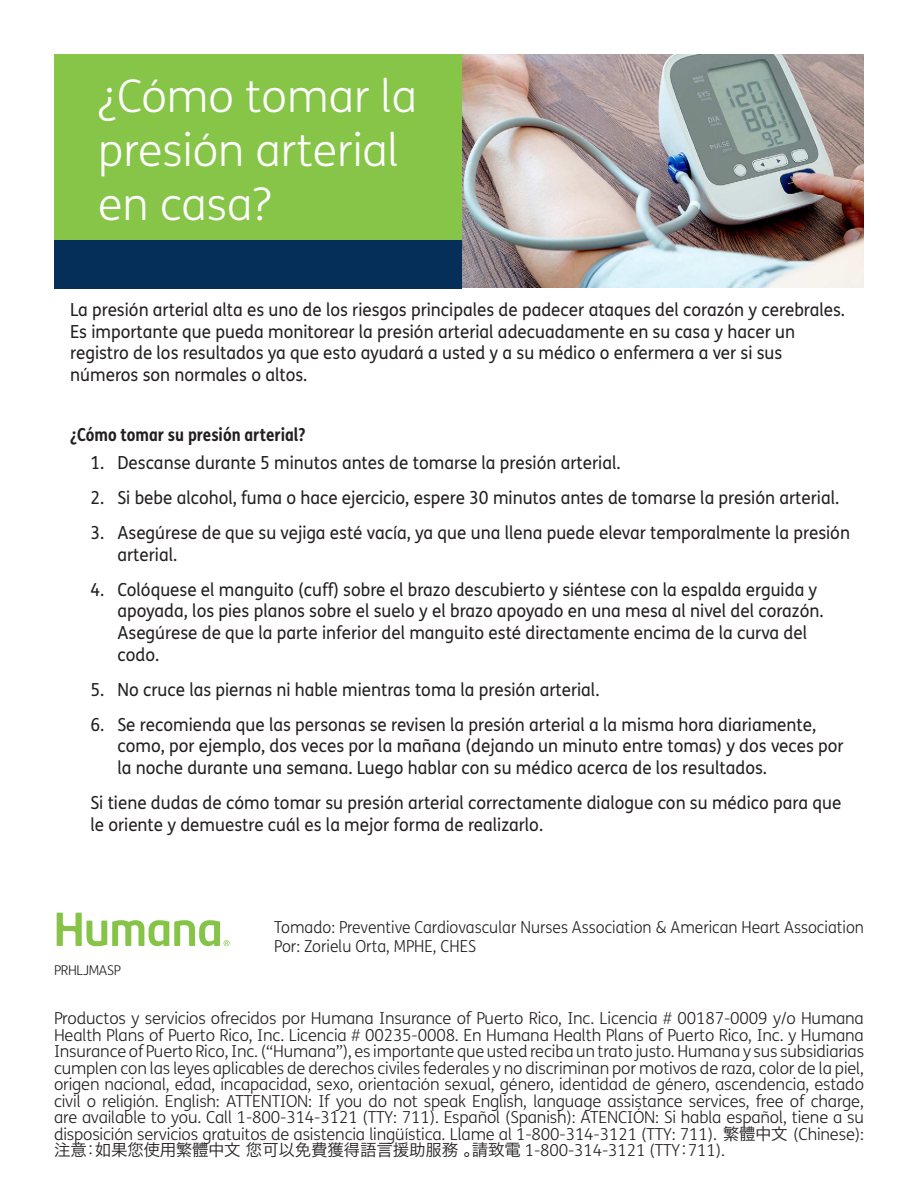
<style>
.page{position:relative;width:918px;height:1188px;background:#fff}
.page>*{position:absolute;margin:0;border:0;box-sizing:border-box;transform-origin:0 0}
.t1{font:300 45px/54px "FS Humana";color:#fff}
.t2{font:18px/21.6px "FS Humana";color:#231f20;scale:.95 1}
.t3{font:700 18px "FS Humana Condensed";color:#231f20;scale:.95 1}
.t4{font:300 16.5px/16.5px "FS Humana";color:#231f20;text-align:justify}
.t5{font:300 16.5px/19.8px "FS Humana";color:#231f20;scale:.95 1}
.t6{font:16.5px "Hira Kaku Pro W3";letter-spacing:-.01em;color:#231f20}
.t7{font:300 13.5px "FS Humana";letter-spacing:-.02em;color:#231f20}
.s1{font-family:"Hira Kaku Pro W3";font-weight:400}
.s2{font-family:"FS Humana";font-weight:300}
</style>
<div class="page">
<svg style="left:57px;top:913px;width:173px;height:33px"></svg>
<img style="left:461px;top:54px;width:403px;height:233px">
<div style="left:54px;top:54px;width:407px;height:186px;background:#86c547"></div>
<div style="left:54px;top:240px;width:407px;height:49px;background:#052e59"></div>
<h1 class="t1" style="left:98px;top:68px;width:320px">¿Cómo tomar la presión arterial en casa?</h1>
<p class="t2" style="left:70px;top:298px;width:817px">La presión arterial alta es uno de los riesgos principales de padecer ataques del corazón y cerebrales.<br>Es importante que pueda monitorear la presión arterial adecuadamente en su casa y hacer un registro de los resultados ya que esto ayudará a usted y a su médico o enfermera a ver si sus números son normales o altos.</p>
<p class="t3" style="left:70px;top:420px;width:249px">¿Cómo tomar su presión arterial?</p>
<p class="t2" style="left:90px;top:451px;width:559px">1. Descanse durante 5 minutos antes de tomarse la presión arterial.</p>
<p class="t2" style="left:90px;top:487px;width:790px">2. Si bebe alcohol, fuma o hace ejercicio, espere 30 minutos antes de tomarse la presión arterial.</p>
<p class="t2" style="left:117px;top:522px;width:773px;text-indent:-27px">3. Asegúrese de que su vejiga esté vacía, ya que una llena puede elevar temporalmente la presión arterial.</p>
<p class="t2" style="left:117px;top:578px;width:745px;text-indent:-27px">4. Colóquese el manguito (cuff) sobre el brazo descubierto y siéntese con la espalda erguida y apoyada, los pies planos sobre el suelo y el brazo apoyado en una mesa al nivel del corazón.<br>Asegúrese de que la parte inferior del manguito esté directamente encima de la curva del codo.</p>
<p class="t2" style="left:90px;top:678px;width:537px">5. No cruce las piernas ni hable mientras toma la presión arterial.</p>
<p class="t2" style="left:117px;top:713px;width:766px;text-indent:-27px">6. Se recomienda que las personas se revisen la presión arterial a la misma hora diariamente, como, por ejemplo, dos veces por la mañana (dejando un minuto entre tomas) y dos veces por la noche durante una semana. Luego hablar con su médico acerca de los resultados.</p>
<p class="t2" style="left:90px;top:792px;width:792px">Si tiene dudas de cómo tomar su presión arterial correctamente dialogue con su médico para que le oriente y demuestre cuál es la mejor forma de realizarlo.</p>
<p class="t7" style="left:54px;top:961px;width:68px">PRHLJMASP</p>
<p class="t5" style="left:274px;top:916px;width:622px">Tomado: Preventive Cardiovascular Nurses Association &amp; American Heart Association<br>Por: Zorielu Orta, MPHE, CHES</p>
<p class="t4" style="left:54px;top:1010px;width:812px">Productos y servicios ofrecidos por Humana Insurance of Puerto Rico, Inc. Licencia # 00187-0009 y/o Humana Health Plans of Puerto Rico, Inc. Licencia # 00235-0008. En Humana Health Plans of Puerto Rico, Inc. y Humana Insurance of Puerto Rico, Inc. (“Humana”), es importante que usted reciba un trato justo. Humana y sus subsidiarias cumplen con las leyes aplicables de derechos civiles federales y no discriminan por motivos de raza, color de la piel, origen nacional, edad, incapacidad, sexo, orientación sexual, género, identidad de género, ascendencia, estado civil o religión. English: ATTENTION: If you do not speak English, language assistance services, free of charge, are available to you. Call 1-800-314-3121 (TTY: 711). Español (Spanish): ATENCIÓN: Si habla español, tiene a su disposición servicios gratuitos de asistencia lingüística. Llame al 1-800-314-3121 (TTY: 711). <span class="s1">繁體中文</span> (Chinese):</p>
<p class="t6" style="left:54px;top:1136px;width:673px">注意：如果您使用繁體中文 您可以免費獲得語言援助服務 。請致電 <span class="s2">1-800-314-3121 (TTY</span>：<span class="s2">711).</span></p>
</div>
